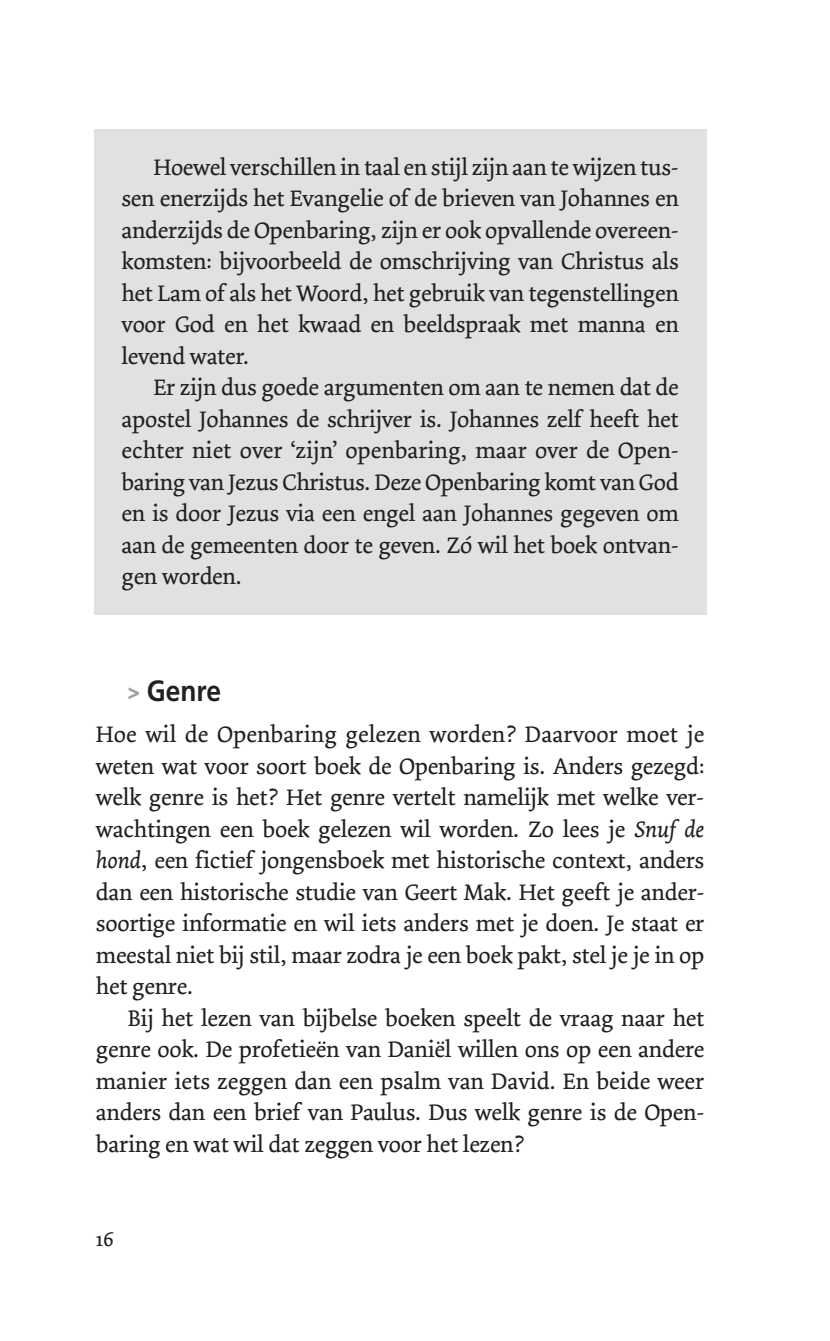
<style>
.page{position:relative;width:830px;height:1341px;background:#fff}
.page>*{position:absolute;margin:0;border:0;box-sizing:border-box;transform-origin:0 0}
.t1{font:700 29.25px "Frutiger";color:#231f20;scale:.9 1}
.t2{font:23.62px/31.5px "Dolly";letter-spacing:-.01em;color:#231f20;text-align:justify}
.t3{font:21.38px "Dolly";color:#231f20}
.s1{font-weight:900;font-size:22.5px;color:#9d9fa2}
.s2{font-style:italic}
</style>
<div class="page">
<div style="left:94px;top:129px;width:612px;height:485px;background:#e0e1e3"></div>
<p class="t2" style="left:121px;top:153px;width:558px;text-indent:32px">Hoewel verschillen in taal en stijl zijn aan te wijzen tus&shy;sen enerzijds het Evangelie of de brieven van Johannes en anderzijds de Openbaring, zijn er ook opvallende overeen&shy;komsten: bijvoorbeeld de omschrijving van Christus als het Lam of als het Woord, het gebruik van tegenstellingen voor God en het kwaad en beeldspraak met manna en levend water.</p>
<p class="t2" style="left:121px;top:374px;width:558px;text-indent:32px">Er zijn dus goede argumenten om aan te nemen dat de apostel Johannes de schrijver is. Johannes zelf heeft het echter niet over ‘zijn’ openbaring, maar over de Open&shy;baring van Jezus Christus. Deze Openbaring komt van God en is door Jezus via een engel aan Johannes gegeven om aan de gemeenten door te geven. Zó wil het boek ontvan&shy;gen worden.</p>
<p class="t1" style="left:128px;top:679px;width:105px"><span class="s1">&gt;</span> Genre</p>
<p class="t2" style="left:96px;top:720px;width:609px">Hoe wil de Openbaring gelezen worden? Daarvoor moet je weten wat voor soort boek de Openbaring is. Anders gezegd: welk genre is het? Het genre vertelt namelijk met welke ver&shy;wachtingen een boek gelezen wil worden. Zo lees je <span class="s2">Snuf de hond</span>, een fictief jongensboek met historische context, anders dan een historische studie van Geert Mak. Het geeft je ander&shy;soortige informatie en wil iets anders met je doen. Je staat er meestal niet bij stil, maar zodra je een boek pakt, stel je je in op het genre.</p>
<p class="t2" style="left:96px;top:1004px;width:609px;text-indent:32px">Bij het lezen van bijbelse boeken speelt de vraag naar het genre ook. De profetieën van Daniël willen ons op een andere manier iets zeggen dan een psalm van David. En beide weer anders dan een brief van Paulus. Dus welk genre is de Open&shy;baring en wat wil dat zeggen voor het lezen?</p>
<p class="t3" style="left:96px;top:1229px;width:20px">16</p>
</div>
